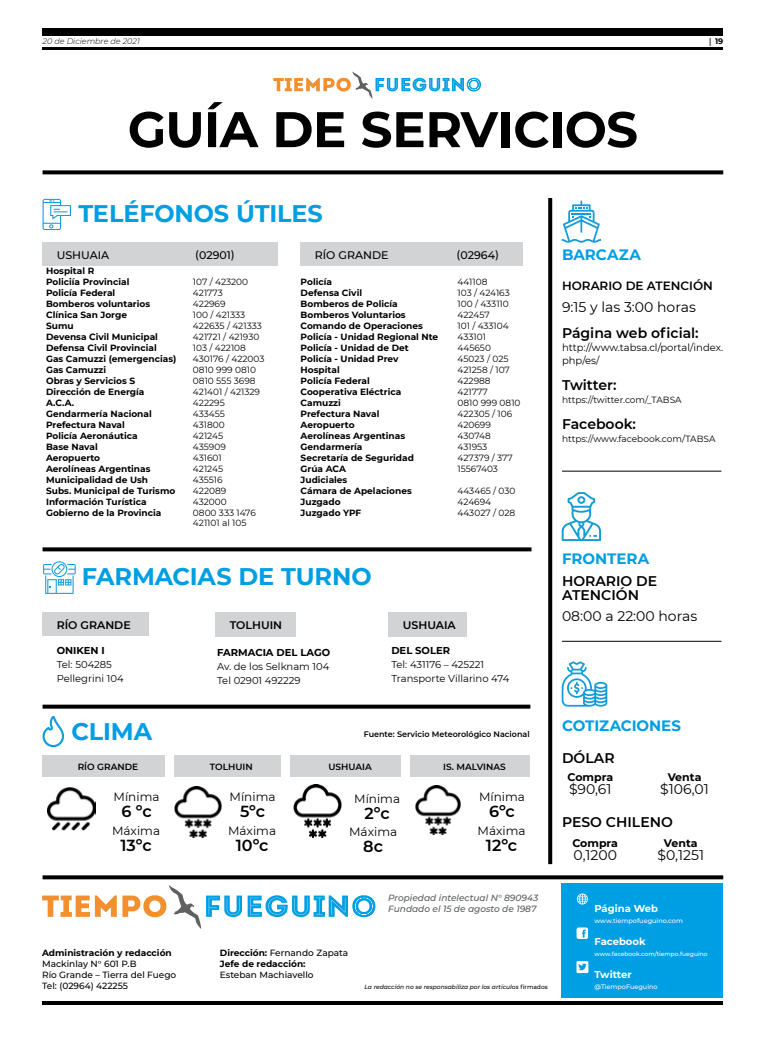
<style>
.page{position:relative;width:780px;height:1049px;background:#fff}
.page>*{position:absolute;margin:0;border:0;box-sizing:border-box;transform-origin:0 0}
.t1{font:700 50px "Montserrat";color:#000}
.t2{font:700 24px "Montserrat";color:#009ee3}
.t3{font:600 16px "Montserrat";letter-spacing:-.01em;color:#000}
.t4{font:700 15px "Montserrat";color:#009ee3}
.t5{font:600 14px/14px "Montserrat";color:#000}
.t6{font:14px "Montserrat";color:#000}
.t7{font:12px "Montserrat";color:#000}
.t8{font:600 12px "Montserrat";color:#000}
.t9{font:500 11px "Montserrat";color:#000}
.t10{font:600 11px "Montserrat";color:#000}
.t11{font:700 11px "Montserrat";color:#000}
.t12{font:10px/14px "Montserrat";color:#000}
.t13{font:700 10px "Montserrat";color:#000}
.t14{font:700 10px "Montserrat";color:#fff}
.t15{font:700 9px/11px "Montserrat";color:#000}
.t16{font:9px/11px "Montserrat";color:#000}
.t17{font:500 9px/11px "Montserrat";color:#000}
.t18{font:italic 500 9px/11px "Montserrat";color:#585b5c}
.t19{font:600 9px "Montserrat";color:#000}
.t20{font:600 8px "Montserrat";color:#000}
.t21{font:italic 300 8px "Montserrat";color:#000}
.t22{font:700 8px "Montserrat";color:#000}
.t23{font:500 6.5px "Montserrat";color:#fff}
.t24{font:italic 500 6px "Montserrat";color:#000}
.t25{font:500 6px "Montserrat";color:#fff}
.s1{font-family:"Utopia"}
.s2{font-weight:500}
.s3{font-style:normal}
</style>
<div class="page">
<hr style="left:43px;top:48px;width:680px;height:2px;background:#000">
<div style="left:43px;top:28px;width:680px;height:7px;background:#000"></div>
<hr style="left:43px;top:1001px;width:680px;height:4px;background:#000">
<svg style="left:43px;top:705px;width:487px;height:4px;background:#161616"></svg>
<div style="left:43px;top:755px;width:122px;height:22px;background:#d1d3d4"></div>
<div style="left:174px;top:755px;width:106px;height:22px;background:#d1d3d4"></div>
<div style="left:291px;top:755px;width:110px;height:22px;background:#d1d3d4"></div>
<div style="left:410px;top:755px;width:119px;height:22px;background:#d1d3d4"></div>
<hr style="left:562px;top:641px;width:159px;height:1px;background:#000">
<img style="left:47px;top:787px;width:48px;height:44px">
<img style="left:174px;top:786px;width:48px;height:51px">
<img style="left:293px;top:785px;width:49px;height:52px">
<img style="left:415px;top:785px;width:46px;height:49px">
<svg style="left:43px;top:875px;width:680px;height:4px;background:#161616"></svg>
<svg style="left:42px;top:716px;width:22px;height:31px"></svg>
<svg style="left:561px;top:661px;width:46px;height:46px"></svg>
<svg style="left:43px;top:547px;width:488px;height:4px;background:#181818"></svg>
<svg style="left:43px;top:170px;width:680px;height:4px;background:#191919"></svg>
<div style="left:43px;top:612px;width:106px;height:24px;background:#d1d3d4"></div>
<div style="left:215px;top:612px;width:81px;height:25px;background:#d1d3d4"></div>
<div style="left:388px;top:612px;width:79px;height:25px;background:#d1d3d4"></div>
<div style="left:43px;top:243px;width:235px;height:23px;background:#d1d3d4"></div>
<div style="left:301px;top:243px;width:222px;height:23px;background:#d1d3d4"></div>
<hr style="left:562px;top:471px;width:159px;height:1px;background:#000">
<svg style="left:548px;top:198px;width:4px;height:666px;background:#0e0e0e"></svg>
<svg style="left:273px;top:72px;width:208px;height:27px"></svg>
<svg style="left:43px;top:199px;width:28px;height:31px"></svg>
<svg style="left:43px;top:561px;width:33px;height:33px"></svg>
<svg style="left:561px;top:201px;width:40px;height:42px"></svg>
<svg style="left:561px;top:492px;width:40px;height:49px"></svg>
<div style="left:561px;top:883px;width:161px;height:114px;background:#009ee3"></div>
<svg style="left:576px;top:893px;width:12px;height:12px"></svg>
<svg style="left:576px;top:927px;width:12px;height:12px"></svg>
<svg style="left:576px;top:961px;width:12px;height:12px"></svg>
<svg style="left:42px;top:885px;width:333px;height:44px"></svg>
<p class="t21" style="left:43px;top:36px;width:99px">20 de Diciembre de 2021</p>
<p class="t22" style="left:709px;top:35px;width:15px"><span class="s1">|</span> 19</p>
<h1 class="t1" style="left:128px;top:93px;width:34px">guía</h1>
<h1 class="t1" style="left:272px;top:93px;width:120px">de servicios</h1>
<h2 class="t2" style="left:78px;top:196px;width:18px">teléfonos</h2>
<h2 class="t2" style="left:236px;top:196px;width:16px">útiles</h2>
<p class="t9" style="left:57px;top:247px;width:54px">USHUAIA</p>
<p class="t9" style="left:195px;top:247px;width:41px">(02901)</p>
<p class="t9" style="left:315px;top:247px;width:75px">rÍO GRANDE</p>
<p class="t9" style="left:456px;top:247px;width:44px">(02964)</p>
<p class="t15" style="left:46px;top:265px;width:132px">Hospital R<br>Policiía Provincial<br>Policía Federal<br>Bomberos voluntarios<br>Clínica San Jorge<br>Sumu<br>Devensa Civil Municipal<br>Defensa Civil Provincial<br>Gas Camuzzi (emergencias)<br>Gas Camuzzi<br>Obras y Servicios S<br>Dirección de Energía<br>A.C.A.<br>Gendarmería Nacional<br>Prefectura Naval<br>Policía Aeronáutica<br>Base Naval<br>Aeropuerto<br>Aerolíneas Argentinas<br>Municipalidad de Ush<br>Subs. Municipal de Turismo<br>Información Turística<br>Gobierno de la Provincia</p>
<p class="t16" style="left:193px;top:276px;width:73px">107 / 423200<br>421773<br>422969<br>100 / 421333<br>422635 / 421333<br>421721 / 421930<br>103 / 422108<br>430176 / 422003<br>0810 999 0810<br>0810 555 3698<br>421401 / 421329<br>422295<br>433455<br>431800<br>421245<br>435909<br>431601<br>421245<br>435516<br>422089<br>432000<br>0800 333 1476</p>
<p class="t16" style="left:193px;top:517px;width:55px">421101 al 105</p>
<p class="t15" style="left:300px;top:276px;width:139px">Policía<br>Defensa Civil<br>Bomberos de Policía<br>Bomberos Voluntarios<br>Comando de Operaciones<br>Policía - Unidad Regional Nte<br>Policía - Unidad de Det<br>Policía - Unidad Prev<br>Hospital<br>Policía Federal<br>Cooperativa Eléctrica<br>Camuzzi<br>Prefectura Naval<br>Aeropuerto<br>Aerolíneas Argentinas<br>Gendarmería<br>Secretaría de Seguridad<br>Grúa ACA<br>Judiciales<br>Cámara de Apelaciones<br>Juzgado<br>Juzgado YPF</p>
<p class="t16" style="left:457px;top:276px;width:64px">441108<br>103 / 424163<br>100 / 433110<br>422457<br>101 / 433104<br>433101<br>445650<br>45023 / 025<br>421258 / 107<br>422988<br>421777<br>0810 999 0810<br>422305 / 106<br>420699<br>430748<br>431953<br>427379 / 377<br>15567403</p>
<p class="t16" style="left:457px;top:485px;width:59px">443465 / 030<br>424694<br>443027 / 028</p>
<h2 class="t2" style="left:82px;top:559px;width:18px">farmacias</h2>
<h2 class="t2" style="left:238px;top:559px;width:62px">de turno</h2>
<p class="t10" style="left:57px;top:617px;width:42px">Río Grande</p>
<p class="t10" style="left:230px;top:617px;width:16px">tolh</p>
<p class="t10" style="left:261px;top:617px;width:15px">uin</p>
<p class="t10" style="left:403px;top:617px;width:55px">USHUAIA</p>
<p class="t13" style="left:57px;top:643px;width:50px">ONIKEN I</p>
<p class="t12" style="left:57px;top:657px;width:68px">Tel: 504285<br>Pellegrini 104</p>
<h2 class="t2" style="left:72px;top:714px;width:17px">clima</h2>
<p class="t13" style="left:217px;top:645px;width:114px">FARMACIA DEL LAGO</p>
<p class="t12" style="left:217px;top:659px;width:114px">Av. de los Selknam 104<br>Tel 02901 492229</p>
<p class="t13" style="left:391px;top:643px;width:60px">DEL SOLER</p>
<p class="t12" style="left:391px;top:657px;width:119px">Tel: 431176 – 425221<br>Transporte Villarino 474</p>
<p class="t20" style="left:364px;top:728px;width:167px">Fuente: Servicio Meteorológico Nacional</p>
<p class="t19" style="left:78px;top:760px;width:35px">Río Grande</p>
<p class="t19" style="left:210px;top:760px;width:13px">tolh</p>
<p class="t19" style="left:235px;top:760px;width:13px">uin</p>
<p class="t19" style="left:328px;top:760px;width:45px">USHUAIA</p>
<p class="t19" style="left:443px;top:760px;width:21px">Is. mal</p>
<p class="t19" style="left:477px;top:760px;width:13px">vinas</p>
<h3 class="t7" style="left:114px;top:788px;width:47px">Mínima</h3>
<h3 class="t3" style="left:121px;top:800px;width:32px">6 ºc</h3>
<h3 class="t7" style="left:112px;top:822px;width:49px">Máxima</h3>
<h3 class="t3" style="left:120px;top:834px;width:33px">13ºc</h3>
<h3 class="t7" style="left:229px;top:788px;width:47px">Mínima</h3>
<h3 class="t3" style="left:240px;top:800px;width:26px">5ºc</h3>
<h3 class="t7" style="left:228px;top:822px;width:49px">Máxima</h3>
<h3 class="t3" style="left:236px;top:834px;width:34px">10ºc</h3>
<h3 class="t7" style="left:354px;top:790px;width:47px">Mínima</h3>
<h3 class="t3" style="left:364px;top:801px;width:27px">2ºc</h3>
<h3 class="t7" style="left:349px;top:823px;width:49px">Máxima</h3>
<h3 class="t3" style="left:363px;top:835px;width:21px">8c</h3>
<h3 class="t7" style="left:479px;top:788px;width:47px">Mínima</h3>
<h3 class="t3" style="left:489px;top:800px;width:27px">6ºc</h3>
<h3 class="t7" style="left:477px;top:822px;width:49px">Máxima</h3>
<h3 class="t3" style="left:486px;top:834px;width:33px">12ºc</h3>
<h3 class="t4" style="left:562px;top:243px;width:13px">barcaza</h3>
<h3 class="t8" style="left:562px;top:278px;width:152px">HORARIO DE ATENCIÓN</h3>
<h3 class="t6" style="left:562px;top:298px;width:135px">9:15 y las 3:00 horas</h3>
<h3 class="t5" style="left:562px;top:326px;width:138px">Página web oficial:</h3>
<p class="t12" style="left:562px;top:341px;width:163px;line-height:13px">http://www.tabsa.cl/portal/index. php/es/</p>
<h3 class="t5" style="left:562px;top:378px;width:56px">Twitter:</h3>
<p class="t16" style="left:562px;top:394px;width:121px">https://twitter.com/_TABSA</p>
<h3 class="t5" style="left:562px;top:417px;width:75px">Facebook:</h3>
<p class="t16" style="left:562px;top:433px;width:155px">https://www.facebook.com/TABSA</p>
<h3 class="t4" style="left:562px;top:548px;width:12px">frontera</h3>
<h3 class="t5" style="left:562px;top:573px;width:97px">HORARIO DE<br>ATENCIÓN</h3>
<h3 class="t6" style="left:562px;top:606px;width:137px">08:00 a 22:00 horas</h3>
<h3 class="t4" style="left:562px;top:715px;width:11px">cotizaciones</h3>
<h3 class="t5" style="left:562px;top:751px;width:54px">DÓLAR</h3>
<p class="t11" style="left:567px;top:769px;width:47px">Compra</p>
<h3 class="t6" style="left:569px;top:779px;width:44px">$90,61</h3>
<p class="t11" style="left:667px;top:769px;width:35px">Venta</p>
<h3 class="t6" style="left:660px;top:779px;width:50px">$106,01</h3>
<h3 class="t5" style="left:562px;top:814px;width:112px">PESO CHILENO</h3>
<p class="t11" style="left:572px;top:835px;width:47px">Compra</p>
<h3 class="t6" style="left:573px;top:845px;width:45px">0,1200</h3>
<p class="t11" style="left:664px;top:835px;width:35px">Venta</p>
<h3 class="t6" style="left:657px;top:845px;width:48px">$0,1251</h3>
<p class="t15" style="left:42px;top:947px;width:131px">Administración y redacción</p>
<p class="t17" style="left:42px;top:958px;width:136px">Mackinlay N° 601 P.B<br>Río Grande – Tierra del Fuego<br>Tel: (02964) 422255</p>
<p class="t15" style="left:220px;top:947px;width:130px">Dirección: <span class="s2">Fernando Zapata<br></span>Jefe de redacción:</p>
<p class="t17" style="left:220px;top:969px;width:95px">Esteban Machiavello</p>
<p class="t18" style="left:388px;top:892px;width:151px">Propiedad intelectual N° 890943<br>Fundado el 15 de agosto de 1987</p>
<p class="t14" style="left:594px;top:901px;width:65px">Página Web</p>
<p class="t23" style="left:594px;top:916px;width:90px">www.tiempofueguino.com</p>
<p class="t14" style="left:594px;top:934px;width:53px">Facebook</p>
<p class="t25" style="left:594px;top:950px;width:115px">www.facebook.com/tiempo.fueguino</p>
<p class="t14" style="left:594px;top:967px;width:39px">Twitter</p>
<p class="t23" style="left:594px;top:982px;width:65px">@TiempoFueguino</p>
<p class="t24" style="left:364px;top:983px;width:185px">La redacción no se responsabiliza por los artículos <span class="s3">firmados</span></p>
</div>
